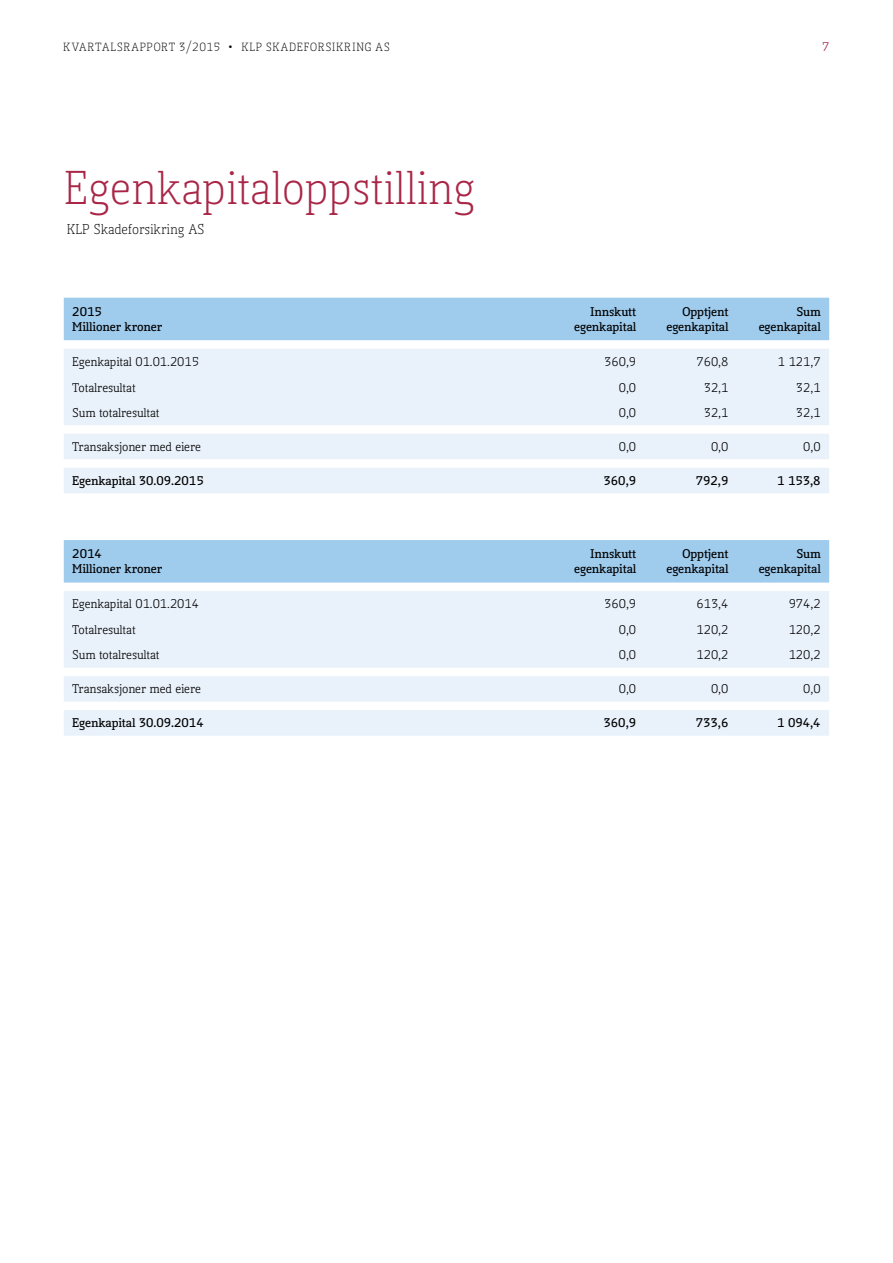
<style>
.page{position:relative;width:893px;height:1263px;background:#fff}
.page>*{position:absolute;margin:0;border:0;box-sizing:border-box;transform-origin:0 0}
.t1{font:300 45px "Kofi Pure Serif";color:#a92647}
.t2{font:300 13.5px "Kofi Pure Serif";color:#000}
.t3{font:12px "Kofi Pure Serif";color:#000}
.t4{font:700 12px/15px "Kofi Pure Serif";color:#000;text-align:right}
.t5{font:12px "Kofi Pure Serif";color:#a7214d}
.t6{font:300 11.25px "Kofi Pure Serif";letter-spacing:.06em;color:#000}
.s1{font-size:16.5px}
</style>
<div class="page">
<div style="left:64px;top:298px;width:765px;height:43px;background:#9fcbed"></div>
<svg style="left:64px;top:349px;width:765px;height:387px;fill:#e9f1fa"></svg>
<p class="t6" style="left:63px;top:40px;width:328px">KVARTALSRAPPORT 3/2015 <span class="s1">•</span> KLP SKADEFORSIKRING AS</p>
<p class="t5" style="left:822px;top:39px;width:9px">7</p>
<h1 class="t1" style="left:64px;top:161px;width:412px">Egenkapitaloppstilling</h1>
<p class="t2" style="left:67px;top:221px;width:139px">KLP Skadeforsikring AS</p>
<p class="t4" style="left:72px;top:304px;width:91px;text-align:left">2015<br>Millioner kroner</p>
<p class="t4" style="left:574px;top:304px;width:63px">Innskutt egenkapital</p>
<p class="t4" style="left:666px;top:304px;width:63px">Opptjent egenkapital</p>
<p class="t4" style="left:759px;top:304px;width:63px">Sum egenkapital</p>
<p class="t3" style="left:72px;top:354px;width:128px">Egenkapital 01.01.2015</p>
<p class="t3" style="left:604px;top:354px;width:33px">360,9</p>
<p class="t3" style="left:696px;top:354px;width:33px">760,8</p>
<p class="t3" style="left:778px;top:354px;width:44px">1 121,7</p>
<p class="t3" style="left:72px;top:380px;width:65px">Totalresultat</p>
<p class="t3" style="left:619px;top:380px;width:19px">0,0</p>
<p class="t3" style="left:704px;top:380px;width:26px">32,1</p>
<p class="t3" style="left:796px;top:380px;width:26px">32,1</p>
<p class="t3" style="left:72px;top:405px;width:89px">Sum totalresultat</p>
<p class="t3" style="left:619px;top:405px;width:19px">0,0</p>
<p class="t3" style="left:704px;top:405px;width:26px">32,1</p>
<p class="t3" style="left:796px;top:405px;width:26px">32,1</p>
<p class="t3" style="left:72px;top:439px;width:130px">Transaksjoner med eiere</p>
<p class="t3" style="left:619px;top:439px;width:19px">0,0</p>
<p class="t3" style="left:711px;top:439px;width:19px">0,0</p>
<p class="t3" style="left:803px;top:439px;width:19px">0,0</p>
<p class="t4" style="left:72px;top:473px;width:133px">Egenkapital 30.09.2015</p>
<p class="t4" style="left:603px;top:473px;width:34px">360,9</p>
<p class="t4" style="left:696px;top:473px;width:34px">792,9</p>
<p class="t4" style="left:777px;top:473px;width:45px">1 153,8</p>
<p class="t4" style="left:72px;top:546px;width:91px;text-align:left">2014<br>Millioner kroner</p>
<p class="t4" style="left:574px;top:546px;width:63px">Innskutt egenkapital</p>
<p class="t4" style="left:666px;top:546px;width:63px">Opptjent egenkapital</p>
<p class="t4" style="left:759px;top:546px;width:63px">Sum egenkapital</p>
<p class="t3" style="left:72px;top:596px;width:128px">Egenkapital 01.01.2014</p>
<p class="t3" style="left:604px;top:596px;width:33px">360,9</p>
<p class="t3" style="left:696px;top:596px;width:33px">613,4</p>
<p class="t3" style="left:789px;top:596px;width:33px">974,2</p>
<p class="t3" style="left:72px;top:622px;width:65px">Totalresultat</p>
<p class="t3" style="left:619px;top:622px;width:19px">0,0</p>
<p class="t3" style="left:696px;top:622px;width:33px">120,2</p>
<p class="t3" style="left:789px;top:622px;width:33px">120,2</p>
<p class="t3" style="left:72px;top:647px;width:89px">Sum totalresultat</p>
<p class="t3" style="left:619px;top:647px;width:19px">0,0</p>
<p class="t3" style="left:696px;top:647px;width:33px">120,2</p>
<p class="t3" style="left:789px;top:647px;width:33px">120,2</p>
<p class="t3" style="left:72px;top:681px;width:130px">Transaksjoner med eiere</p>
<p class="t3" style="left:619px;top:681px;width:19px">0,0</p>
<p class="t3" style="left:711px;top:681px;width:19px">0,0</p>
<p class="t3" style="left:803px;top:681px;width:19px">0,0</p>
<p class="t4" style="left:72px;top:716px;width:133px">Egenkapital 30.09.2014</p>
<p class="t4" style="left:603px;top:716px;width:34px">360,9</p>
<p class="t4" style="left:696px;top:716px;width:34px">733,6</p>
<p class="t4" style="left:777px;top:716px;width:45px">1 094,4</p>
</div>
